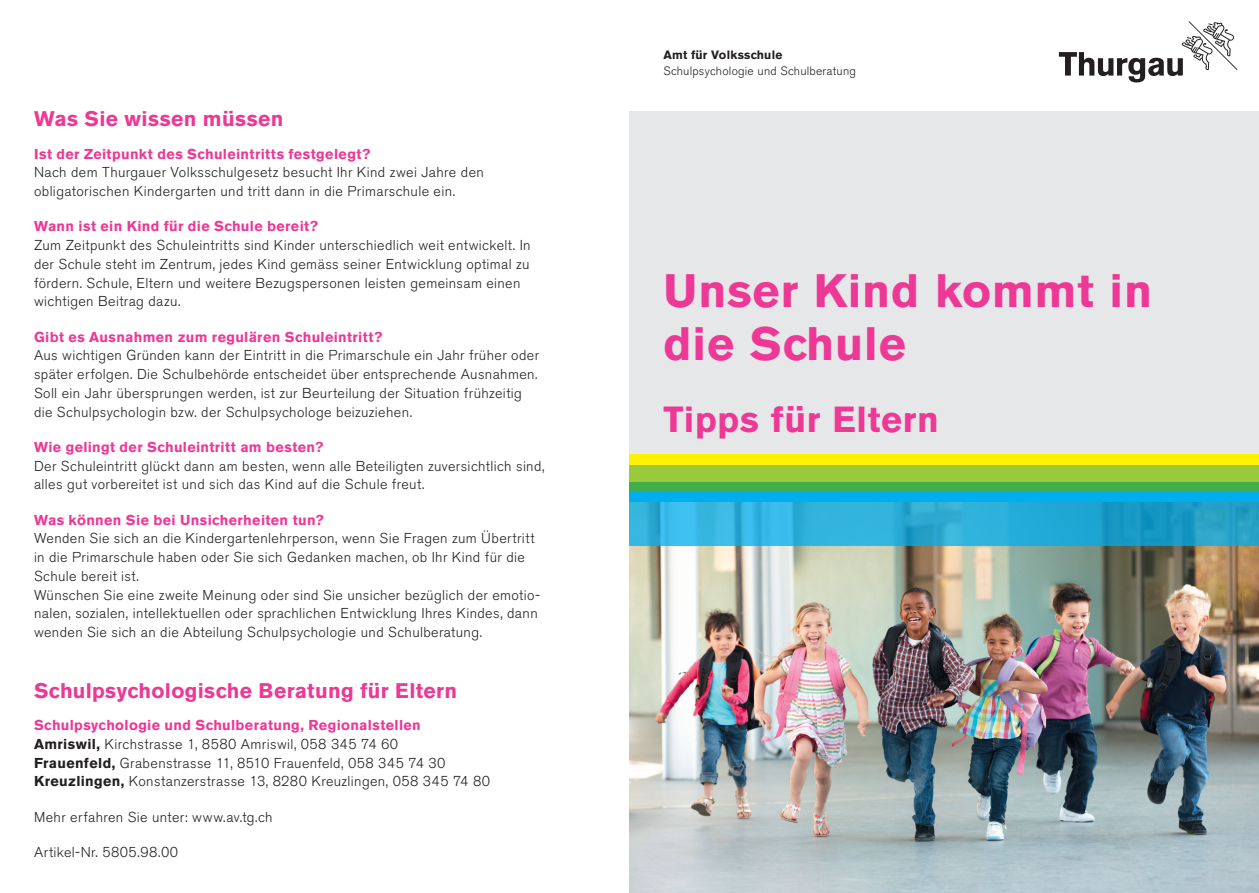
<style>
.page{position:relative;width:1259px;height:893px;background:#fff}
.page>*{position:absolute;margin:0;border:0;box-sizing:border-box;transform-origin:0 0}
.t1{font:700 46.5px/52.5px "Akzidenz Grotesk BE";letter-spacing:.02em;color:#ed3896}
.t2{font:700 36px "Akzidenz Grotesk BE";letter-spacing:.02em;color:#ed3896}
.t3{font:700 21px "Akzidenz Grotesk BE";letter-spacing:.015em;color:#ed3896}
.t4{font:300 14.25px/18.8px "Akzidenz Grotesk BE";letter-spacing:.025em;color:#231f20}
.t5{font:700 14.25px "Akzidenz Grotesk BE";letter-spacing:.025em;color:#ed3896}
.t6{font:300 12px "Akzidenz Grotesk BE";letter-spacing:.02em;color:#231f20}
.t7{font:700 12px "Akzidenz Grotesk BE";letter-spacing:.02em;color:#231f20}
.s1{font-weight:700;color:#ed3896}
.s2{font-weight:700}
</style>
<div class="page">
<div style="left:629px;top:111px;width:630px;height:343px;background:#e6e7e9"></div>
<svg style="left:1059px;top:21px;width:178px;height:61px"></svg>
<img style="left:629px;top:545px;width:630px;height:348px">
<svg style="left:629px;top:502px;width:630px;height:43px;background:#2aabd5"></svg>
<div style="left:629px;top:454px;width:630px;height:11px;background:#fff101"></div>
<div style="left:629px;top:492px;width:630px;height:10px;background:#00aeef"></div>
<div style="left:629px;top:481px;width:630px;height:11px;background:#40ae49"></div>
<div style="left:629px;top:465px;width:630px;height:16px;background:#99ca3b"></div>
<h3 class="t3" style="left:34px;top:107px;width:251px">Was Sie wissen müssen</h3>
<p class="t5" style="left:34px;top:145px;width:338px">Ist der Zeitpunkt des Schuleintritts festgelegt?</p>
<p class="t4" style="left:34px;top:163px;width:451px">Nach dem Thurgauer Volksschulgesetz besucht Ihr Kind zwei Jahre den obligatorischen Kindergarten und tritt dann in die Primarschule ein.</p>
<p class="t5" style="left:34px;top:218px;width:286px">Wann ist ein Kind für die Schule bereit?</p>
<p class="t4" style="left:34px;top:236px;width:498px">Zum Zeitpunkt des Schuleintritts sind Kinder unterschiedlich weit entwickelt. In der Schule steht im Zentrum, jedes Kind gemäss seiner Entwicklung optimal zu fördern. Schule, Eltern und weitere Bezugspersonen leisten gemeinsam einen wichtigen Beitrag dazu.</p>
<p class="t5" style="left:34px;top:328px;width:350px">Gibt es Ausnahmen zum regulären Schuleintritt?</p>
<p class="t4" style="left:34px;top:346px;width:506px">Aus wichtigen Gründen kann der Eintritt in die Primarschule ein Jahr früher oder später erfolgen. Die Schulbehörde entscheidet über entsprechende Ausnahmen.<br>Soll ein Jahr übersprungen werden, ist zur Beurteilung der Situation frühzeitig die Schulpsychologin bzw. der Schulpsychologe beizuziehen.</p>
<p class="t5" style="left:34px;top:439px;width:291px">Wie gelingt der Schuleintritt am besten?</p>
<p class="t4" style="left:34px;top:457px;width:512px">Der Schuleintritt glückt dann am besten, wenn alle Beteiligten zuversichtlich sind, alles gut vorbereitet ist und sich das Kind auf die Schule freut.</p>
<p class="t5" style="left:34px;top:511px;width:291px">Was können Sie bei Unsicherheiten tun?</p>
<p class="t4" style="left:34px;top:529px;width:507px">Wenden Sie sich an die Kindergartenlehrperson, wenn Sie Fragen zum Übertritt in die Primarschule haben oder Sie sich Gedanken machen, ob Ihr Kind für die Schule bereit ist.<br>Wünschen Sie eine zweite Meinung oder sind Sie unsicher bezüglich der emotio&shy;nalen, sozialen, intellektuellen oder sprachlichen Entwicklung Ihres Kindes, dann wenden Sie sich an die Abteilung Schulpsychologie und Schulberatung.</p>
<h3 class="t3" style="left:34px;top:678px;width:424px">Schulpsychologische Beratung für Eltern</h3>
<p class="t4" style="left:34px;top:716px;width:457px"><span class="s1">Schulpsychologie und Schulberatung, Regionalstellen </span><span class="s2">Amriswil,</span> Kirchstrasse 1, 8580 Amriswil, 058 345 74 60<br><span class="s2">Frauenfeld,</span> Grabenstrasse 11, 8510 Frauenfeld, 058 345 74 30<br><span class="s2">Kreuzlingen,</span> Konstanzerstrasse 13, 8280 Kreuzlingen, 058 345 74 80</p>
<p class="t4" style="left:34px;top:808px;width:240px">Mehr erfahren Sie unter: www.av.tg.ch</p>
<p class="t4" style="left:34px;top:843px;width:146px">Artikel-Nr. 5805.98.00</p>
<p class="t7" style="left:663px;top:48px;width:120px">Amt für Volksschule</p>
<p class="t6" style="left:663px;top:65px;width:194px">Schulpsychologie und Schulberatung</p>
<h1 class="t1" style="left:663px;top:265px;width:490px">Unser Kind kommt in die Schule</h1>
<h2 class="t2" style="left:663px;top:399px;width:277px">Tipps für Eltern</h2>
</div>
